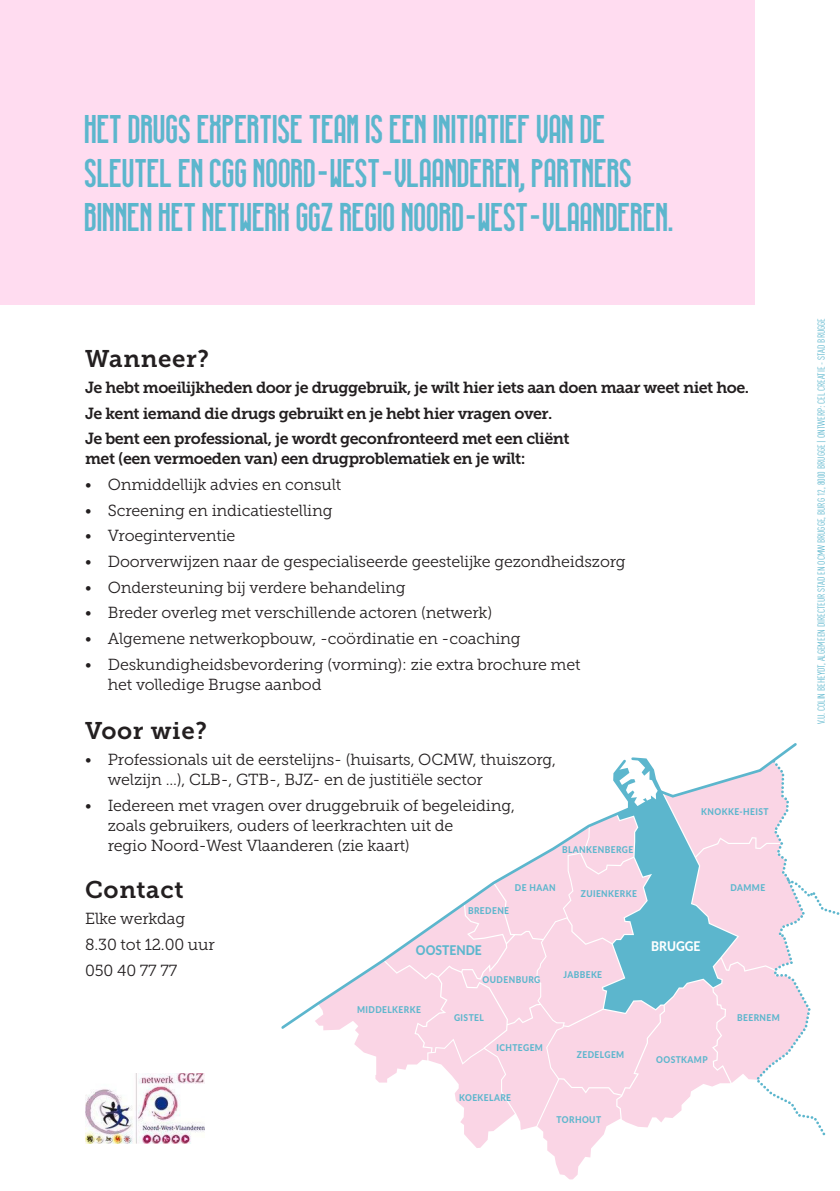
<style>
.page{position:relative;width:840px;height:1191px;background:#fff}
.page>*{position:absolute;margin:0;border:0;box-sizing:border-box;transform-origin:0 0}
.t1{font:40px/44px "LIQUIDO Reguar";color:#5cb6cd}
.t2{font:24px "Museo Slab 700";letter-spacing:.025em;color:#231f20}
.t3{font:16px/20px "Museo Slab 300";letter-spacing:-.01em;color:#231f20}
.t4{font:16px/25.6px "Museo Slab 700";letter-spacing:-.03em;color:#231f20}
.t5{font:800 13.4px "Lato";color:#5cb6cd;scale:.9 1}
.t6{font:800 13.4px "Lato";color:#fff;scale:.9 1}
.t7{font:condensed 10px "DIN Offc Pro";color:#5cb6cd}
.t8{font:800 9.4px "Lato";letter-spacing:.05em;color:#5cb6cd;scale:.9 1}
</style>
<div class="page">
<div style="left:0;top:0;width:754px;height:305px;background:#ffdcf0"></div>
<svg style="left:354px;top:885px;width:485px;height:294px"></svg>
<svg style="left:281px;top:743px;width:517px;height:288px"></svg>
<img style="left:85px;top:1073px;width:120px;height:70px">
<h1 class="t1" style="left:85px;top:107px;width:590px">HET DRUGS EXPERTISE TEAM IS EEN INITIATIEF VAN DE<br>SLEUTEL EN CGG NOORD-WEST-VLAANDEREN, PARTNERS<br>BINNEN HET NETWERK GGZ REGIO NOORD-WEST-VLAANDEREN.</h1>
<h2 class="t2" style="left:85px;top:345px;width:125px">Wanneer?</h2>
<p class="t4" style="left:85px;top:375px;width:665px">Je hebt moeilijkheden door je druggebruik, je wilt hier iets aan doen maar weet niet hoe.<br>Je kent iemand die drugs gebruikt en je hebt hier vragen over.<br>Je bent een professional, je wordt geconfronteerd met een cliënt</p>
<p class="t4" style="left:85px;top:446px;width:441px">met (een vermoeden van) een drugproblematiek en je wilt:</p>
<p class="t3" style="left:85px;top:474px;width:257px">• Onmiddellijk advies en consult</p>
<p class="t3" style="left:85px;top:500px;width:249px">• Screening en indicatiestelling</p>
<p class="t3" style="left:85px;top:526px;width:152px">• Vroeginterventie</p>
<p class="t3" style="left:85px;top:551px;width:541px">• Doorverwijzen naar de gespecialiseerde geestelijke gezondheidszorg</p>
<p class="t3" style="left:85px;top:577px;width:322px">• Ondersteuning bij verdere behandeling</p>
<p class="t3" style="left:85px;top:603px;width:408px">• Breder overleg met verschillende actoren (netwerk)</p>
<p class="t3" style="left:85px;top:628px;width:437px">• Algemene netwerkopbouw, -coördinatie en -coaching</p>
<p class="t3" style="left:108px;top:654px;width:474px;text-indent:-23px">• Deskundigheidsbevordering (vorming): zie extra brochure met het volledige Brugse aanbod</p>
<h2 class="t2" style="left:85px;top:717px;width:123px">Voor wie?</h2>
<p class="t3" style="left:108px;top:749px;width:449px;text-indent:-23px">• Professionals uit de eerstelijns- (huisarts, OCMW, thuiszorg, welzijn ...), CLB-, GTB-, BJZ- en de justitiële sector</p>
<p class="t3" style="left:108px;top:795px;width:408px;text-indent:-23px">• Iedereen met vragen over druggebruik of begeleiding, zoals gebruikers, ouders of leerkrachten uit de<br>regio Noord-West Vlaanderen (zie kaart)</p>
<h2 class="t2" style="left:85px;top:876px;width:100px">Contact</h2>
<p class="t3" style="left:85px;top:906px;width:131px;line-height:25.6px">Elke werkdag<br>8.30 tot 12.00 uur<br>050 40 77 77</p>
<p class="t8" style="left:701px;top:804px;width:76px">KNOKKE-HEIST</p>
<p class="t8" style="left:561px;top:842px;width:80px">BLANKENBERGE</p>
<p class="t8" style="left:514px;top:880px;width:47px">DE HAAN</p>
<p class="t8" style="left:730px;top:880px;width:40px">DAMME</p>
<p class="t8" style="left:580px;top:886px;width:64px">ZUIENKERKE</p>
<p class="t8" style="left:468px;top:903px;width:47px">BREDENE</p>
<p class="t5" style="left:415px;top:940px;width:75px">OOSTENDE</p>
<p class="t6" style="left:650px;top:935px;width:56px">BRUGGE</p>
<p class="t8" style="left:563px;top:967px;width:45px">JABBEKE</p>
<p class="t8" style="left:482px;top:973px;width:66px">OUDENBURG</p>
<p class="t8" style="left:357px;top:1002px;width:72px">MIDDELKERKE</p>
<p class="t8" style="left:454px;top:1010px;width:35px">GISTEL</p>
<p class="t8" style="left:496px;top:1040px;width:53px">ICHTEGEM</p>
<p class="t8" style="left:459px;top:1090px;width:59px">KOEKELARE</p>
<p class="t8" style="left:576px;top:1047px;width:54px">ZEDELGEM</p>
<p class="t8" style="left:556px;top:1113px;width:51px">TORHOUT</p>
<p class="t8" style="left:655px;top:1052px;width:59px">OOSTKAMP</p>
<p class="t8" style="left:736px;top:1010px;width:49px">BEERNEM</p>
<p class="t7" style="left:813px;top:724px;width:407px;rotate:-90deg">V.U. COLIN BEHEYDT, ALGEMEEN DIRECTEUR STAD EN OCMW BRUGGE, BURG 12, 8000 BRUGGE | ONTWERP: CEL CREATIE - STAD BRUGGE</p>
</div>
